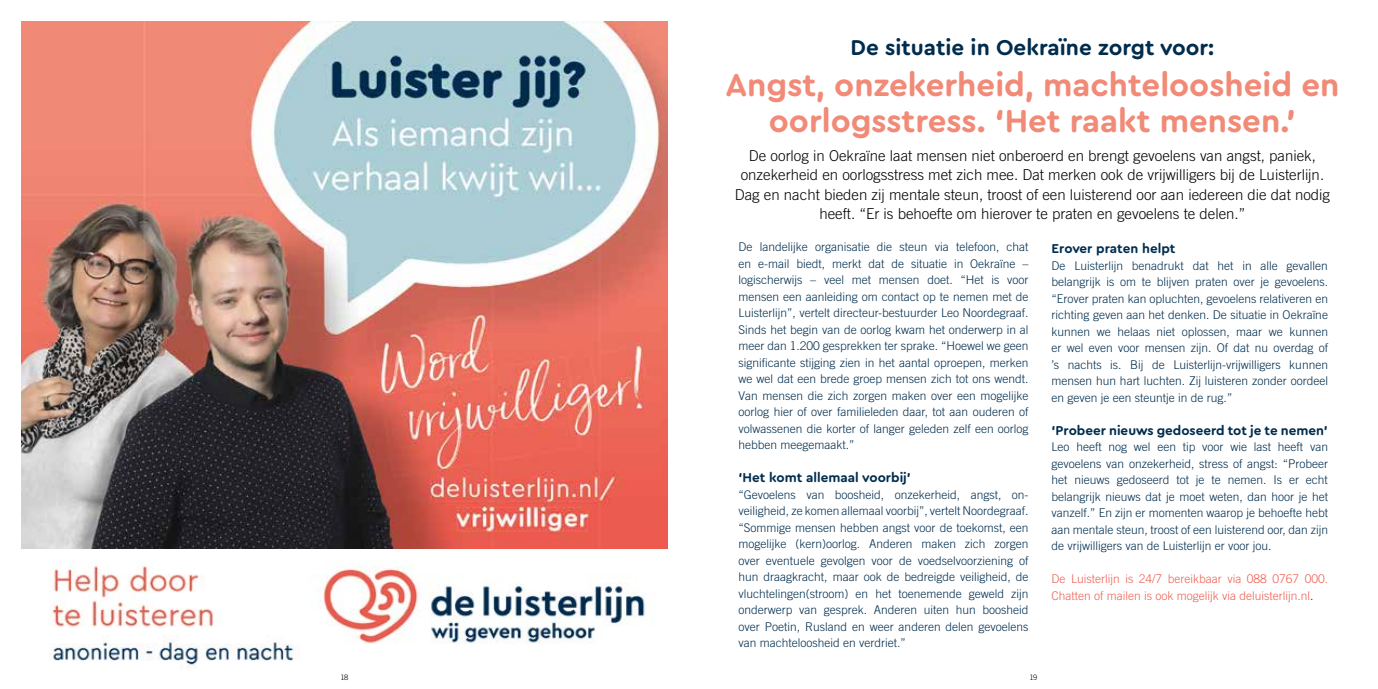
<style>
.page{position:relative;width:1378px;height:689px;background:#fff}
.page>*{position:absolute;margin:0;border:0;box-sizing:border-box;transform-origin:0 0}
.t1{font:700 33px/36px "Cera Round Pro";color:#f18a77;text-align:center}
.t2{font:700 22.5px "Cera Round Pro";color:#002c4d}
.t3{font:300 15px/19.5px "Trade Gothic LT Std";color:#000;text-align:center}
.t4{font:700 13.5px "Cera Round Pro";color:#002d4e}
.t5{font:300 12px/16.5px "Trade Gothic LT Std";color:#002d4e;text-align:justify}
.t6{font:300 12px/16.5px "Trade Gothic LT Std";color:#ec6053}
.t7{font:300 7.5px "Trade Gothic LT Std";color:#000}
.s1{color:#002d4e}
</style>
<div class="page">
<img style="left:21px;top:21px;width:647px;height:528px">
<img style="left:49px;top:564px;width:606px;height:105px">
<h2 class="t2" style="left:850px;top:32px;width:365px">De situatie in Oekraïne zorgt voor:</h2>
<h1 class="t1" style="left:725px;top:65px;width:615px">Angst, onzekerheid, machteloosheid en oorlogsstress. ‘Het raakt mensen.’</h1>
<p class="t3" style="left:735px;top:146px;width:597px">De oorlog in Oekraïne laat mensen niet onberoerd en brengt gevoelens van angst, paniek, onzekerheid en oorlogsstress met zich mee. Dat merken ook de vrijwilligers bij de Luisterlijn.<br>Dag en nacht bieden zij mentale steun, troost of een luisterend oor aan iedereen die dat nodig heeft. “Er is behoefte om hierover te praten en gevoelens te delen.”</p>
<p class="t4" style="left:1051px;top:239px;width:125px">Erover praten helpt</p>
<p class="t5" style="left:1051px;top:257px;width:278px">De Luisterlijn benadrukt dat het in alle gevallen belangrijk is om te blijven praten over je gevoelens. “Erover praten kan opluchten, gevoelens relativeren en richting geven aan het denken. De situatie in Oekraïne kunnen we helaas niet oplossen, maar we kunnen er wel even voor mensen zijn. Of dat nu overdag of ’s nachts is. Bij de Luisterlijn-vrijwilligers kunnen mensen hun hart luchten. Zij luisteren zonder oordeel en geven je een steuntje in de rug.”</p>
<p class="t4" style="left:1051px;top:421px;width:278px">‘Probeer nieuws gedoseerd tot je te nemen’</p>
<p class="t5" style="left:1051px;top:439px;width:278px">Leo heeft nog wel een tip voor wie last heeft van gevoelens van onzekerheid, stress of angst: “Probeer het nieuws gedoseerd tot je te nemen. Is er echt belangrijk nieuws dat je moet weten, dan hoor je het vanzelf.” En zijn er momenten waarop je behoefte hebt aan mentale steun, troost of een luisterend oor, dan zijn de vrijwilligers van de Luisterlijn er voor jou.</p>
<p class="t6" style="left:1051px;top:571px;width:278px">De Luisterlijn is 24/7 bereikbaar via 088 0767 000.<br>Chatten of mailen is ook mogelijk via deluisterlijn.nl<span class="s1">.</span></p>
<p class="t5" style="left:738px;top:238px;width:292px">De landelijke organisatie die steun via telefoon, chat en e-mail biedt, merkt dat de situatie in Oekraïne – logischerwijs – veel met mensen doet. “Het is voor mensen een aanleiding om contact op te nemen met de Luisterlijn”, vertelt directeur-bestuurder Leo Noordegraaf.<br>Sinds het begin van de oorlog kwam het onderwerp in al meer dan 1.200 gesprekken ter sprake. “Hoewel we geen significante stijging zien in het aantal oproepen, merken we wel dat een brede groep mensen zich tot ons wendt.<br>Van mensen die zich zorgen maken over een mogelijke oorlog hier of over familieleden daar, tot aan ouderen of volwassenen die korter of langer geleden zelf een oorlog hebben meegemaakt.”</p>
<p class="t4" style="left:738px;top:468px;width:174px">‘Het komt allemaal voorbij’</p>
<p class="t5" style="left:738px;top:486px;width:292px">“Gevoelens van boosheid, onzekerheid, angst, on&shy;veiligheid, ze komen allemaal voorbij”, vertelt Noordegraaf. “Sommige mensen hebben angst voor de toekomst, een mogelijke (kern)oorlog. Anderen maken zich zorgen over eventuele gevolgen voor de voedselvoorziening of hun draagkracht, maar ook de bedreigde veiligheid, de vluchtelingen(stroom) en het toenemende geweld zijn onderwerp van gesprek. Anderen uiten hun boosheid over Poetin, Rusland en weer anderen delen gevoelens van machteloosheid en verdriet.”</p>
<p class="t7" style="left:340px;top:672px;width:9px">18</p>
<p class="t7" style="left:1029px;top:672px;width:9px">19</p>
</div>
